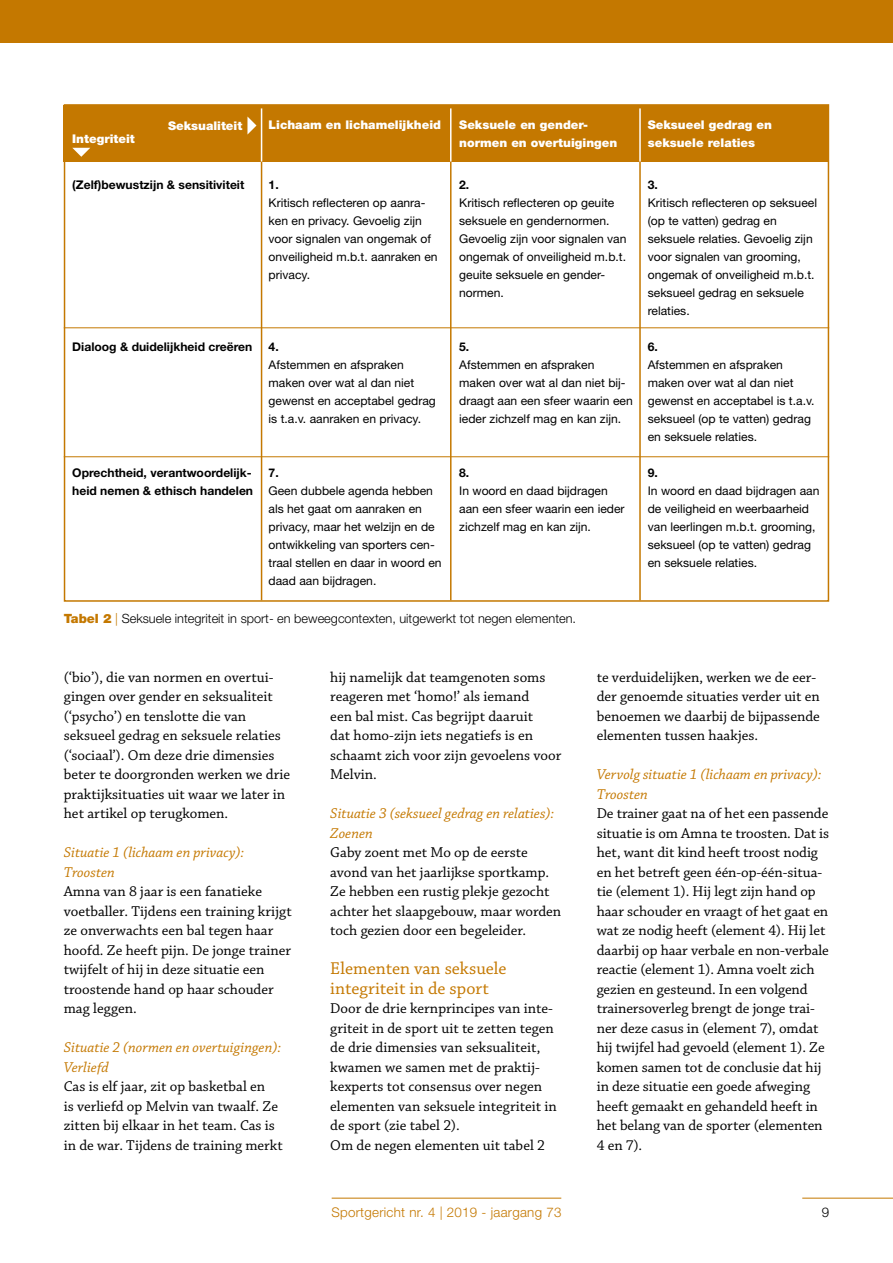
<style>
.page{position:relative;width:893px;height:1263px;background:#fff}
.page>*{position:absolute;margin:0;border:0;box-sizing:border-box;transform-origin:0 0}
.t1{font:18px/19.5px "Chaparral Pro";color:#c47800}
.t2{font:15px/19.5px "Chaparral Pro";color:#000}
.t3{font:italic 15px/19.5px "Chaparral Pro";color:#c47800}
.t4{font:300 13.35px "Helvetica Neue LT Std";letter-spacing:.02em;color:#c47800}
.t5{font:300 13.35px "Helvetica Neue LT Std";color:#000}
.t6{font:300 12.75px "Helvetica Neue LT Std";color:#000}
.t7{font:12px/18px "Helvetica Neue LT Std";color:#000}
.t8{font:700 12px/18px "Helvetica Neue LT Std";color:#000}
.t9{font:900 12px/18px "Helvetica Neue LT Std";color:#fff}
.s1{font-weight:900;color:#c47800}
.s2{color:#c47800}
</style>
<div class="page">
<div style="left:0;top:0;width:893px;height:43px;background:#c47800"></div>
<hr style="left:332px;top:1198px;width:229px;height:1px;background:#c47800">
<hr style="left:802px;top:1198px;width:91px;height:1px;background:#c47800">
<div style="left:64px;top:105px;width:765px;height:57px;background:#c47800"></div>
<hr style="left:64px;top:327px;width:765px;height:1px;background:#c47800">
<hr style="left:64px;top:456px;width:765px;height:1px;background:#c47800">
<hr style="left:261px;top:162px;width:1px;height:438px;background:#c47800">
<hr style="left:450px;top:162px;width:2px;height:438px;background:#c47800">
<hr style="left:639px;top:162px;width:2px;height:438px;background:#c47800">
<hr style="left:261px;top:108px;width:1px;height:54px;background:#fff">
<hr style="left:450px;top:108px;width:2px;height:54px;background:#fff">
<hr style="left:639px;top:108px;width:2px;height:54px;background:#fff">
<svg style="left:72px;top:148px;width:18px;height:9px"></svg>
<svg style="left:247px;top:117px;width:9px;height:18px"></svg>
<p class="t9" style="left:72px;top:129px;width:64px">Integriteit</p>
<p class="t9" style="left:168px;top:117px;width:76px">Seksualiteit</p>
<p class="t8" style="left:72px;top:175px;width:174px">(Zelf)bewustzijn &amp; sensitiviteit</p>
<p class="t9" style="left:269px;top:116px;width:174px">Lichaam en lichamelijkheid</p>
<p class="t8" style="left:269px;top:175px;width:12px">1.</p>
<p class="t7" style="left:269px;top:194px;width:171px">Kritisch reflecteren op aanra&shy;ken en privacy. Gevoelig zijn voor signalen van ongemak of onveiligheid m.b.t. aanraken en privacy.</p>
<p class="t9" style="left:459px;top:116px;width:160px">Seksuele en gender&shy;normen en overtuigingen</p>
<p class="t8" style="left:459px;top:175px;width:12px">2.</p>
<p class="t7" style="left:459px;top:194px;width:169px">Kritisch reflecteren op geuite seksuele en gendernormen.<br>Gevoelig zijn voor signalen van ongemak of onveiligheid m.b.t. geuite seksuele en gender&shy;normen.</p>
<p class="t8" style="left:72px;top:337px;width:182px">Dialoog &amp; duidelijkheid creëren</p>
<p class="t8" style="left:269px;top:337px;width:12px">4.</p>
<p class="t7" style="left:269px;top:356px;width:169px">Afstemmen en afspraken maken over wat al dan niet gewenst en acceptabel gedrag is t.a.v. aanraken en privacy.</p>
<p class="t8" style="left:459px;top:337px;width:12px">5.</p>
<p class="t7" style="left:459px;top:356px;width:175px">Afstemmen en afspraken maken over wat al dan niet bij&shy;draagt aan een sfeer waarin een ieder zichzelf mag en kan zijn.</p>
<p class="t8" style="left:72px;top:463px;width:182px">Oprechtheid, verantwoordelijk&shy;heid nemen &amp; ethisch handelen</p>
<p class="t8" style="left:269px;top:463px;width:12px">7.</p>
<p class="t7" style="left:269px;top:482px;width:175px">Geen dubbele agenda hebben als het gaat om aanraken en privacy, maar het welzijn en de ontwikkeling van sporters cen&shy;traal stellen en daar in woord en daad aan bijdragen.</p>
<p class="t8" style="left:459px;top:463px;width:12px">8.</p>
<p class="t7" style="left:459px;top:482px;width:167px">In woord en daad bijdragen aan een sfeer waarin een ieder zichzelf mag en kan zijn.</p>
<p class="t6" style="left:64px;top:611px;width:514px"><span class="s1">Tabel 2</span> <span class="s2">|</span> Seksuele integriteit in sport- en beweegcontexten, uitgewerkt tot negen elementen.</p>
<p class="t9" style="left:648px;top:116px;width:126px">Seksueel gedrag en seksuele relaties</p>
<p class="t8" style="left:648px;top:175px;width:12px">3.</p>
<p class="t7" style="left:648px;top:194px;width:171px">Kritisch reflecteren op seksueel (op te vatten) gedrag en seksuele relaties. Gevoelig zijn voor signalen van grooming, ongemak of onveiligheid m.b.t. seksueel gedrag en seksuele relaties.</p>
<p class="t8" style="left:648px;top:337px;width:12px">6.</p>
<p class="t7" style="left:648px;top:356px;width:168px">Afstemmen en afspraken maken over wat al dan niet gewenst en acceptabel is t.a.v. seksueel (op te vatten) gedrag en seksuele relaties.</p>
<p class="t8" style="left:648px;top:463px;width:12px">9.</p>
<p class="t7" style="left:648px;top:482px;width:173px">In woord en daad bijdragen aan de veiligheid en weerbaarheid van leerlingen m.b.t. grooming, seksueel (op te vatten) gedrag en seksuele relaties.</p>
<p class="t2" style="left:64px;top:668px;width:228px">(‘bio’), die van normen en overtui&shy;gingen over gender en seksualiteit (‘psycho’) en tenslotte die van seksueel gedrag en seksuele relaties (‘sociaal’). Om deze drie dimensies beter te doorgronden werken we drie praktijksituaties uit waar we later in het artikel op terugkomen.</p>
<p class="t3" style="left:64px;top:843px;width:182px">Situatie 1 (lichaam en privacy):<br>Troosten</p>
<p class="t2" style="left:64px;top:882px;width:230px">Amna van 8 jaar is een fanatieke voetballer. Tijdens een training krijgt ze onverwachts een bal tegen haar hoofd. Ze heeft pijn. De jonge trainer twijfelt of hij in deze situatie een troostende hand op haar schouder mag leggen.</p>
<p class="t3" style="left:64px;top:1038px;width:219px">Situatie 2 (normen en overtuigingen):<br>Verliefd</p>
<p class="t2" style="left:64px;top:1077px;width:221px">Cas is elf jaar, zit op basketbal en<br>is verliefd op Melvin van twaalf. Ze zitten bij elkaar in het team. Cas is in de war. Tijdens de training merkt</p>
<p class="t2" style="left:330px;top:668px;width:233px">hij namelijk dat teamgenoten soms reageren met ‘homo!’ als iemand<br>een bal mist. Cas begrijpt daaruit<br>dat homo-zijn iets negatiefs is en schaamt zich voor zijn gevoelens voor<br>Melvin.</p>
<p class="t3" style="left:330px;top:804px;width:225px">Situatie 3 (seksueel gedrag en relaties):<br>Zoenen</p>
<p class="t2" style="left:330px;top:843px;width:232px">Gaby zoent met Mo op de eerste avond van het jaarlijkse sportkamp.<br>Ze hebben een rustig plekje gezocht achter het slaapgebouw, maar worden toch gezien door een begeleider.</p>
<p class="t1" style="left:330px;top:960px;width:178px">Elementen van seksuele integriteit in de sport</p>
<p class="t2" style="left:330px;top:999px;width:228px">Door de drie kernprincipes van inte&shy;griteit in de sport uit te zetten tegen de drie dimensies van seksualiteit, kwamen we samen met de praktij&shy;kexperts tot consensus over negen elementen van seksuele integriteit in de sport (zie tabel 2).<br>Om de negen elementen uit tabel 2</p>
<p class="t2" style="left:597px;top:668px;width:225px">te verduidelijken, werken we de eer&shy;der genoemde situaties verder uit en benoemen we daarbij de bijpassende elementen tussen haakjes.</p>
<p class="t3" style="left:597px;top:765px;width:226px">Vervolg situatie 1 (lichaam en privacy):<br>Troosten</p>
<p class="t2" style="left:597px;top:804px;width:234px">De trainer gaat na of het een passende situatie is om Amna te troosten. Dat is het, want dit kind heeft troost nodig en het betreft geen één-op-één-situa&shy;tie (element 1). Hij legt zijn hand op haar schouder en vraagt of het gaat en wat ze nodig heeft (element 4). Hij let daarbij op haar verbale en non-verbale reactie (element 1). Amna voelt zich gezien en gesteund. In een volgend trainersoverleg brengt de jonge trai&shy;ner deze casus in (element 7), omdat hij twijfel had gevoeld (element 1). Ze komen samen tot de conclusie dat hij in deze situatie een goede afweging heeft gemaakt en gehandeld heeft in het belang van de sporter (elementen 4 en 7).</p>
<p class="t4" style="left:331px;top:1204px;width:232px">Sportgericht nr. 4 | 2019 - jaargang 73</p>
<p class="t5" style="left:822px;top:1204px;width:9px">9</p>
</div>
